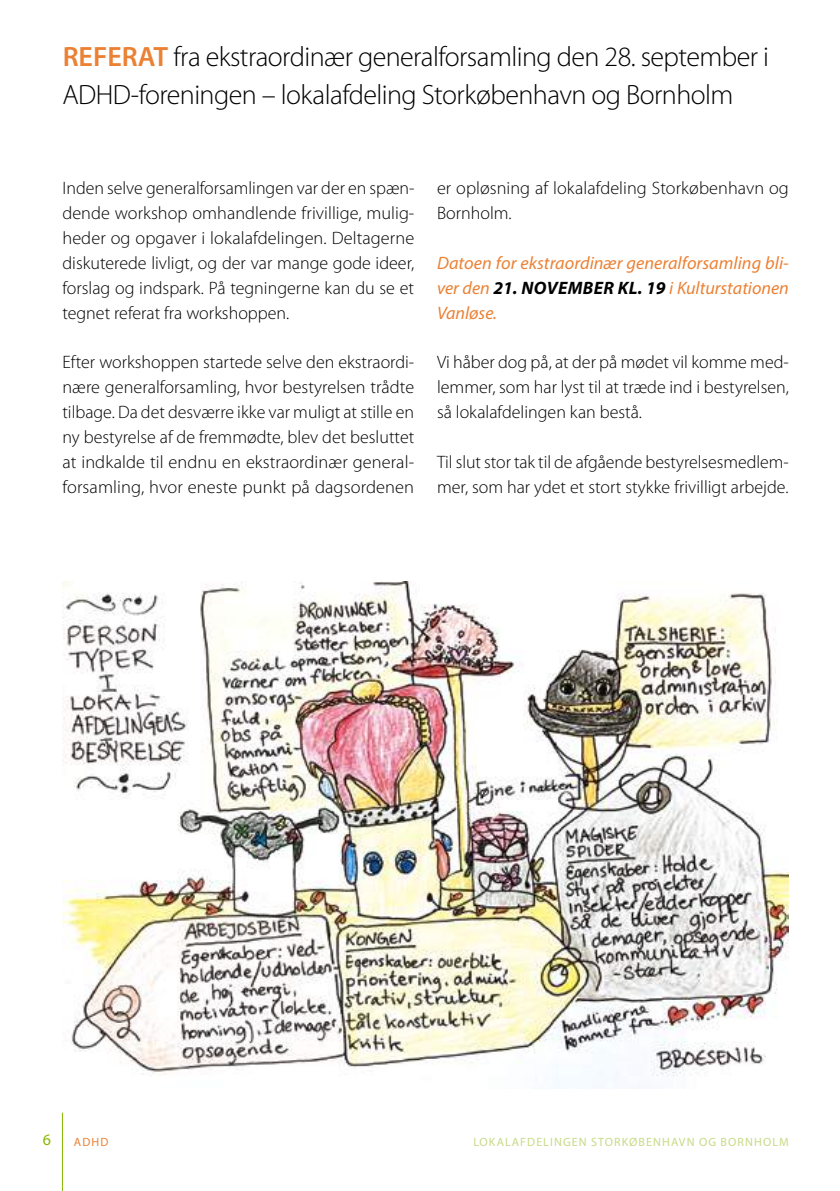
<style>
.page{position:relative;width:840px;height:1191px;background:#fff}
.page>*{position:absolute;margin:0;border:0;box-sizing:border-box;transform-origin:0 0}
.t1{font:300 28px/38px "Myriad Pro";letter-spacing:-.02em;color:#000}
.t2{font:300 18px/24.8px "Myriad Pro";color:#000;text-align:justify}
.t3{font:italic 18px/24.8px "Myriad Pro";color:#eb8134;text-align:justify}
.t4{font:16px "Myriad Pro";color:#88b700}
.t5{font:12px "Myriad Pro";letter-spacing:.09em;color:#c7da86}
.t6{font:12px "Myriad Pro";color:#eb8134}
.s1{font-weight:600;color:#eb8134}
.s2{font-weight:700;color:#000}
</style>
<div class="page">
<hr style="left:62px;top:1112px;width:1px;height:79px;background:#88b700">
<img style="left:62px;top:581px;width:726px;height:508px">
<h1 class="t1" style="left:62px;top:38px;width:707px"><span class="s1">REFERAT</span> fra ekstraordinær generalforsamling den 28. september i<br>ADHD-foreningen – lokalafdeling Storkøbenhavn og Bornholm</h1>
<p class="t2" style="left:62px;top:176px;width:353px">Inden selve generalforsamlingen var der en spæn&shy;dende workshop omhandlende frivillige, mulig&shy;heder og opgaver i lokalafdelingen. Deltagerne diskuterede livligt, og der var mange gode ideer, forslag og indspark. På tegningerne kan du se et tegnet referat fra workshoppen.</p>
<p class="t2" style="left:62px;top:350px;width:353px">Efter workshoppen startede selve den ekstraordi&shy;nære generalforsamling, hvor bestyrelsen trådte tilbage. Da det desværre ikke var muligt at stille en ny bestyrelse af de fremmødte, blev det besluttet at indkalde til endnu en ekstraordinær general&shy;forsamling, hvor eneste punkt på dagsordenen</p>
<p class="t2" style="left:437px;top:176px;width:353px">er opløsning af lokalafdeling Storkøbenhavn og<br>Bornholm.</p>
<p class="t3" style="left:437px;top:250px;width:353px">Datoen for ekstraordinær generalforsamling bli&shy;ver den <span class="s2">21. NOVEMBER KL. 19</span> i Kulturstationen Vanløse.</p>
<p class="t2" style="left:437px;top:350px;width:353px">Vi håber dog på, at der på mødet vil komme med&shy;lemmer, som har lyst til at træde ind i bestyrelsen, så lokalafdelingen kan bestå.</p>
<p class="t2" style="left:437px;top:449px;width:353px">Til slut stor tak til de afgående bestyrelsesmedlem&shy;mer, som har ydet et stort stykke frivilligt arbejde.</p>
<p class="t4" style="left:43px;top:1130px;width:10px">6</p>
<p class="t6" style="left:74px;top:1134px;width:36px">ADHD</p>
<p class="t5" style="left:473px;top:1134px;width:317px">LOKALAFDELINGEN STORKØBENHAVN OG BORNHOLM</p>
</div>
